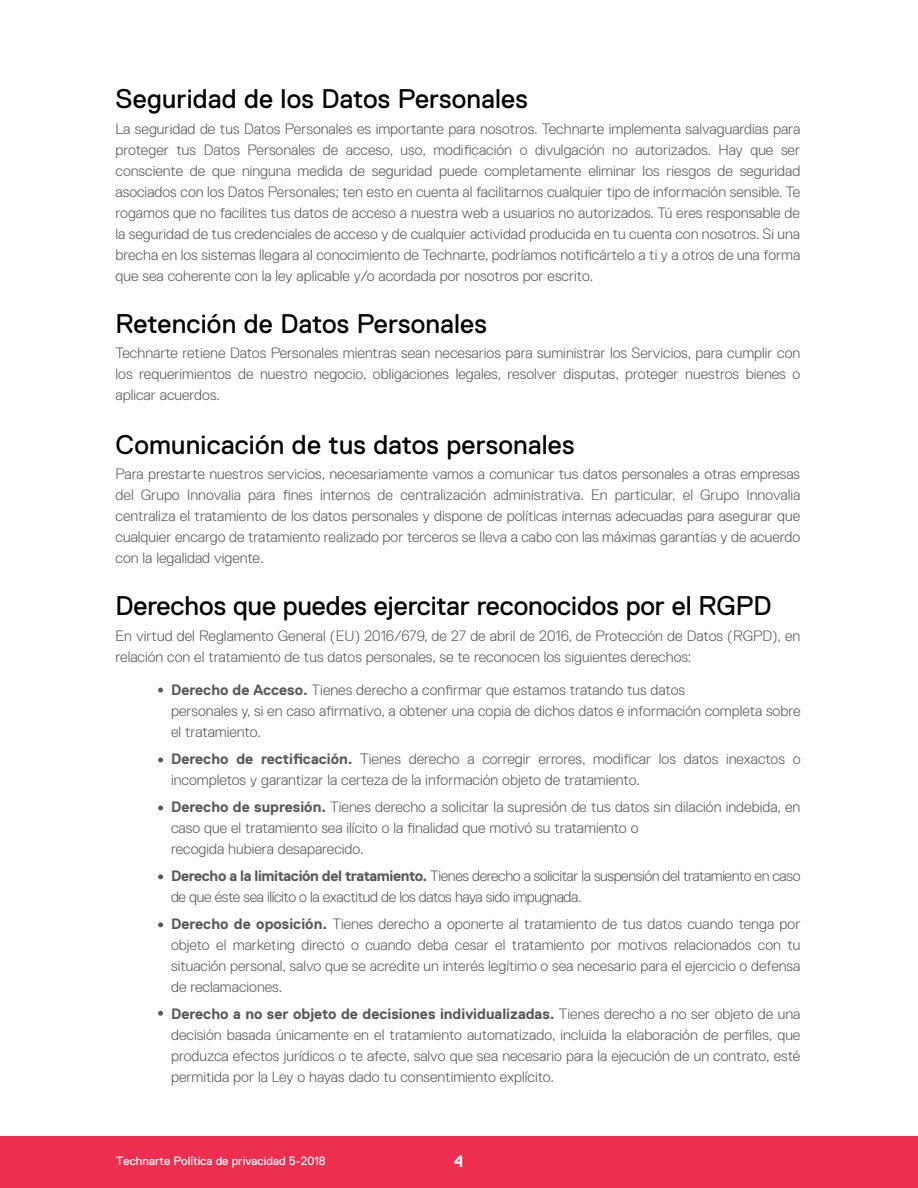
<style>
.page{position:relative;width:918px;height:1188px;background:#fff}
.page>*{position:absolute;margin:0;border:0;box-sizing:border-box;transform-origin:0 0}
.t1{font:27px "Replica";letter-spacing:.01em;color:#000}
.t2{font:700 16.5px "Replica";color:#fff}
.t3{font:300 15px/21px "Replica";color:#58595b;text-align:justify}
.t4{font:300 15px/21px "Replica";letter-spacing:-.025em;color:#58595b}
.t5{font:12px "Replica";color:#fff}
.s1{font-weight:700}
</style>
<div class="page">
<div style="left:0;top:1137px;width:918px;height:51px;background:#ed2e51"></div>
<svg style="left:158px;top:688px;width:5px;height:5px"></svg>
<svg style="left:158px;top:758px;width:5px;height:4px"></svg>
<svg style="left:158px;top:806px;width:5px;height:4px"></svg>
<svg style="left:158px;top:874px;width:5px;height:5px"></svg>
<svg style="left:158px;top:922px;width:5px;height:5px"></svg>
<svg style="left:158px;top:1011px;width:5px;height:5px"></svg>
<h1 class="t1" style="left:116px;top:84px;width:414px">Seguridad de los Datos Personales</h1>
<p class="t3" style="left:116px;top:118px;width:686px">La seguridad de tus Datos Personales es importante para nosotros. Technarte implementa salvaguardias para proteger tus Datos Personales de acceso, uso, modificación o divulgación no autorizados. Hay que ser consciente de que ninguna medida de seguridad puede completamente eliminar los riesgos de seguridad asociados con los Datos Personales; ten esto en cuenta al facilitarnos cualquier tipo de información sensible. Te rogamos que no facilites tus datos de acceso a nuestra web a usuarios no autorizados. Tú eres responsable de la seguridad de tus credenciales de acceso y de cualquier actividad producida en tu cuenta con nosotros. Si una brecha en los sistemas llegara al conocimiento de Technarte, podríamos notificártelo a ti y a otros de una forma que sea coherente con la ley aplicable y/o acordada por nosotros por escrito.</p>
<h1 class="t1" style="left:116px;top:308px;width:373px">Retención de Datos Personales</h1>
<p class="t3" style="left:116px;top:342px;width:686px">Technarte retiene Datos Personales mientras sean necesarios para suministrar los Servicios, para cumplir con los requerimientos de nuestro negocio, obligaciones legales, resolver disputas, proteger nuestros bienes o aplicar acuerdos.</p>
<h1 class="t1" style="left:116px;top:430px;width:461px">Comunicación de tus datos personales</h1>
<p class="t3" style="left:116px;top:464px;width:686px">Para prestarte nuestros servicios, necesariamente vamos a comunicar tus datos personales a otras empresas del Grupo Innovalia para fines internos de centralización administrativa. En particular, el Grupo Innovalia centraliza el tratamiento de los datos personales y dispone de políticas internas adecuadas para asegurar que cualquier encargo de tratamiento realizado por terceros se lleva a cabo con las máximas garantías y de acuerdo con la legalidad vigente.</p>
<h1 class="t1" style="left:116px;top:591px;width:657px">Derechos que puedes ejercitar reconocidos por el RGPD</h1>
<p class="t3" style="left:116px;top:625px;width:686px">En virtud del Reglamento General (EU) 2016/679, de 27 de abril de 2016, de Protección de Datos (RGPD), en relación con el tratamiento de tus datos personales, se te reconocen los siguientes derechos:</p>
<p class="t3" style="left:171px;top:679px;width:631px;text-align:left"><span class="s1">Derecho de Acceso.</span> Tienes derecho a confirmar que estamos tratando tus datos<br>personales y, si en caso afirmativo, a obtener una copia de dichos datos e información completa sobre el tratamiento.</p>
<p class="t3" style="left:171px;top:748px;width:631px"><span class="s1">Derecho de rectificación.</span> Tienes derecho a corregir errores, modificar los datos inexactos o incompletos y garantizar la certeza de la información objeto de tratamiento.</p>
<p class="t3" style="left:171px;top:796px;width:631px;text-align:left"><span class="s1">Derecho de supresión.</span> Tienes derecho a solicitar la supresión de tus datos sin dilación indebida, en caso que el tratamiento sea ilícito o la finalidad que motivó su tratamiento o<br>recogida hubiera desaparecido.</p>
<p class="t4" style="left:171px;top:865px;width:631px"><span class="s1">Derecho a la limitación del tratamiento.</span> Tienes derecho a solicitar la suspensión del tratamiento en caso de que éste sea ilícito o la exactitud de los datos haya sido impugnada.</p>
<p class="t3" style="left:171px;top:913px;width:631px"><span class="s1">Derecho de oposición.</span> Tienes derecho a oponerte al tratamiento de tus datos cuando tenga por objeto el marketing directo o cuando deba cesar el tratamiento por motivos relacionados con tu situación personal, salvo que se acredite un interés legítimo o sea necesario para el ejercicio o defensa de reclamaciones.</p>
<p class="t3" style="left:171px;top:1003px;width:631px"><span class="s1">Derecho a no ser objeto de decisiones individualizadas.</span> Tienes derecho a no ser objeto de una decisión basada únicamente en el tratamiento automatizado, incluida la elaboración de perfiles, que produzca efectos jurídicos o te afecte, salvo que sea necesario para la ejecución de un contrato, esté permitida por la Ley o hayas dado tu consentimiento explícito.</p>
<p class="t5" style="left:116px;top:1154px;width:211px">Technarte Política de privacidad 5-2018</p>
<p class="t2" style="left:454px;top:1152px;width:11px">4</p>
</div>
